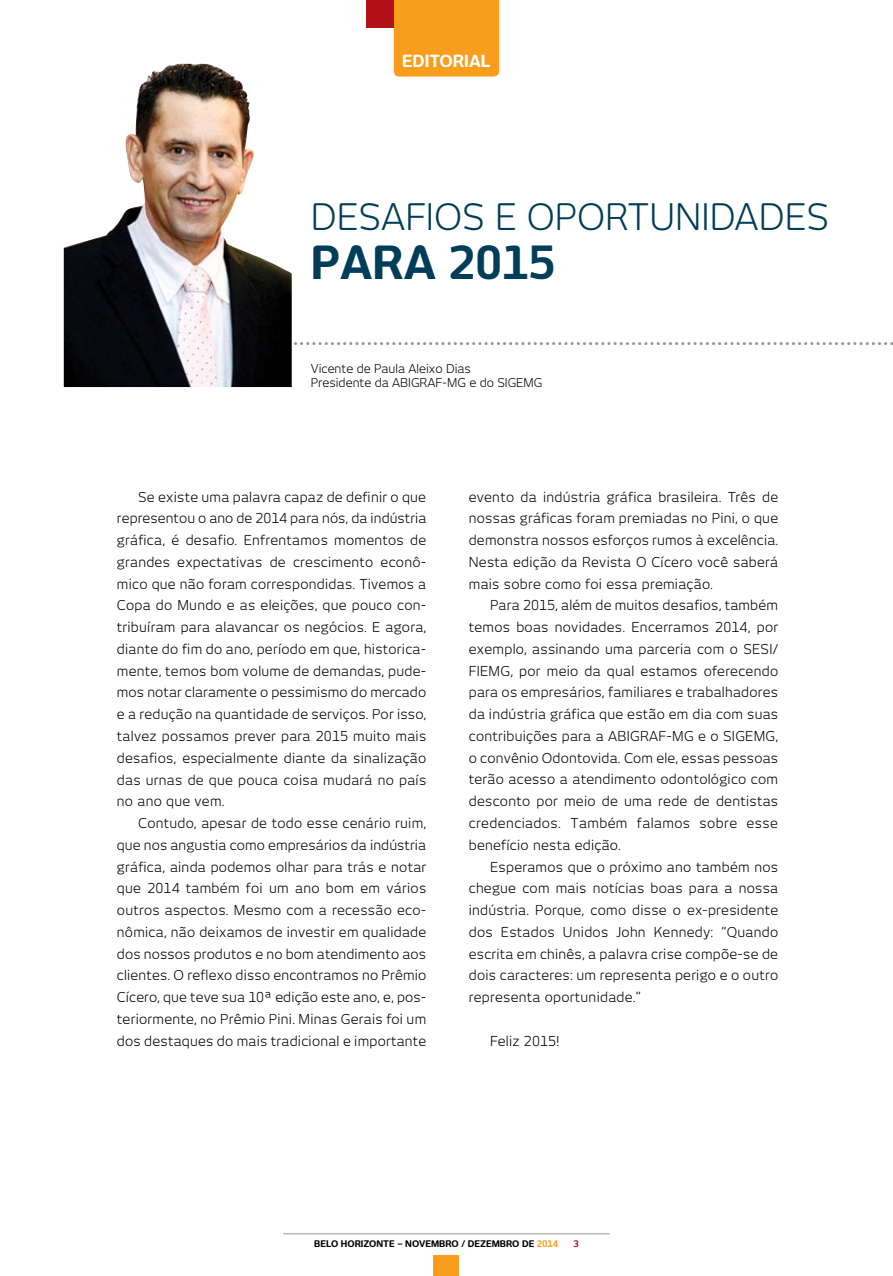
<style>
.page{position:relative;width:893px;height:1276px;background:#fff}
.page>*{position:absolute;margin:0;border:0;box-sizing:border-box;transform-origin:0 0}
.t1{font:700 45px "New June";color:#003d58}
.t2{font:36px "New June";color:#003d58}
.t3{font:700 16.5px "New June";color:#fff}
.t4{font:13.5px/21.8px "New June";letter-spacing:.02em;color:#000;text-align:justify}
.t5{font:12px/14.4px "New June";color:#000}
.t6{font:700 9px "New June";color:#000}
.t7{font:700 9px "New June";color:#b11116}
.s1{color:#f99d1c}
</style>
<div class="page">
<hr style="left:283px;top:1233px;width:327px;height:1px;background:#939598">
<div style="left:434px;top:1255px;width:25px;height:21px;background:#f99d1c"></div>
<svg style="left:294px;top:342px;width:599px;height:3px"></svg>
<div style="left:394px;top:0;width:105px;height:77px;background:#f99d1c"></div>
<img style="left:64px;top:64px;width:228px;height:323px">
<div style="left:366px;top:0;width:28px;height:28px;background:#b11116"></div>
<p class="t3" style="left:402px;top:51px;width:90px">EDITORIAL</p>
<h2 class="t2" style="left:311px;top:196px;width:46px">desafi</h2>
<h2 class="t2" style="left:434px;top:196px;width:372px">os e oportunidades</h2>
<h1 class="t1" style="left:311px;top:236px;width:246px">PARA 2015</h1>
<p class="t5" style="left:311px;top:361px;width:233px">Vicente de Paula Aleixo Dias<br>Presidente da ABIGRAF-MG e do SIGEMG</p>
<p class="t4" style="left:117px;top:486px;width:311px;text-indent:21px">Se existe uma palavra capaz de definir o que representou o ano de 2014 para nós, da indústria gráfica, é desafio. Enfrentamos momentos de grandes expectativas de crescimento econô&shy;mico que não foram correspondidas. Tivemos a Copa do Mundo e as eleições, que pouco con&shy;tribuíram para alavancar os negócios. E agora, diante do fim do ano, período em que, historica&shy;mente, temos bom volume de demandas, pude&shy;mos notar claramente o pessimismo do mercado e a redução na quantidade de serviços. Por isso, talvez possamos prever para 2015 muito mais desafios, especialmente diante da sinalização das urnas de que pouca coisa mudará no país no ano que vem.</p>
<p class="t4" style="left:117px;top:812px;width:311px;text-indent:21px">Contudo, apesar de todo esse cenário ruim, que nos angustia como empresários da indústria gráfica, ainda podemos olhar para trás e notar que 2014 também foi um ano bom em vários outros aspectos. Mesmo com a recessão eco&shy;nômica, não deixamos de investir em qualidade dos nossos produtos e no bom atendimento aos clientes. O reflexo disso encontramos no Prêmio Cícero, que teve sua 10ª edição este ano, e, pos&shy;teriormente, no Prêmio Pini. Minas Gerais foi um dos destaques do mais tradicional e importante</p>
<p class="t4" style="left:469px;top:486px;width:311px">evento da indústria gráfica brasileira. Três de nossas gráficas foram premiadas no Pini, o que demonstra nossos esforços rumos à excelência.<br>N esta edição da Revista O Cícero você saberá mais sobre como foi essa premiação.</p>
<p class="t4" style="left:469px;top:594px;width:311px;text-indent:21px">Para 2015, além de muitos desafios, também temos boas novidades. Encerramos 2014, por exemplo, assinando uma parceria com o SESI/ FIEMG, por meio da qual estamos oferecendo para os empresários, familiares e trabalhadores da indústria gráfica que estão em dia com suas contribuições para a ABIGRAF-MG e o SIGEMG, o convênio Odontovida. Com ele, essas pessoas terão acesso a atendimento odontológico com desconto por meio de uma rede de dentistas credenciados. Também falamos sobre esse benefício nesta edição.</p>
<p class="t4" style="left:469px;top:855px;width:311px;text-indent:21px">Esperamos que o próximo ano também nos chegue com mais notícias boas para a nossa indústria. Porque, como disse o ex-presidente dos Estados Unidos John Kennedy: “Quando escrita em chinês, a palavra crise compõe-se de dois caracteres: um representa perigo e o outro representa oportunidade.”</p>
<p class="t4" style="left:490px;top:1029px;width:71px">Feliz 2015!</p>
<p class="t6" style="left:314px;top:1238px;width:246px">BELO HORIZONTE – NOVEMBRO / DEZEMBRO DE <span class="s1">2014</span></p>
<p class="t7" style="left:574px;top:1238px;width:7px">3</p>
</div>
